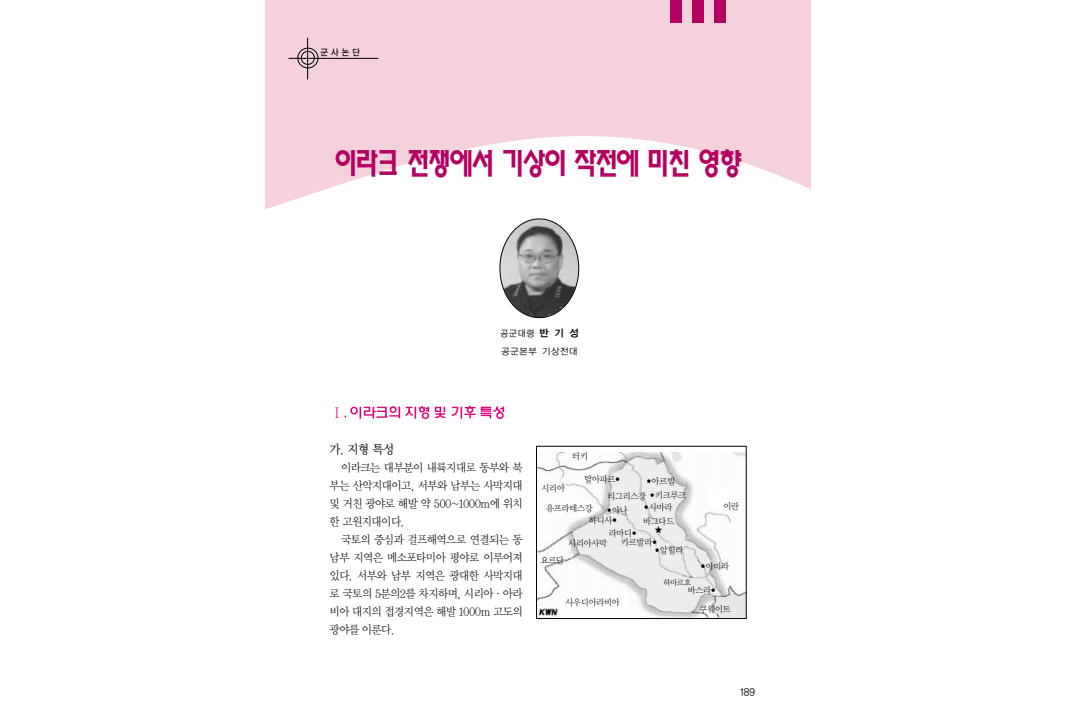
<style>
.page{position:relative;width:1065px;height:728px;background:#fff}
.page>*{position:absolute;margin:0;border:0;box-sizing:border-box;transform-origin:0 0}
.t1{font:29px "Yhead M";letter-spacing:-.18em;color:#b60061;scale:.9 1}
.t2{font:12.5px "Y Mj O13";color:#000;scale:.95 1}
.t3{font:11.5px/18px "Y Mj O12";letter-spacing:-.11em;color:#000;text-align:justify;scale:.95 1}
.t4{font:10px "YGO12";color:#000;scale:.95 1}
.t5{font:10px "Y Mj O12";color:#000;scale:.95 1}
.t6{font:9px/10.3px "Y Mj O12";letter-spacing:-.095em;color:#000;scale:.95 1}
.t7{font:9px/18px "YGO12";color:#000;scale:.96 1}
.t8{font:9px "YGO13";color:#000;scale:.91 1}
.t9{font:8px "Y Mj O12";color:#000;scale:.95 1}
.s1{font-family:"YGO14";font-size:10px}
.s2{font-size:6px}
</style>
<div class="page">
<svg style="left:266px;top:0;width:544px;height:244px;fill:#f5d1db"></svg>
<div style="left:670px;top:0;width:11px;height:23px;background:#b60061"></div>
<div style="left:693px;top:0;width:11px;height:23px;background:#b60061"></div>
<div style="left:715px;top:0;width:11px;height:23px;background:#b60061"></div>
<img style="left:335px;top:406px;width:66px;height:13px">
<img style="left:405px;top:406px;width:25px;height:14px">
<img style="left:434px;top:406px;width:12px;height:13px">
<img style="left:451px;top:405px;width:25px;height:14px">
<img style="left:480px;top:406px;width:25px;height:14px">
<img style="left:500px;top:219px;width:79px;height:98px;border-radius:50%">
<img style="left:538px;top:452px;width:206px;height:165px">
<div style="left:536px;top:446px;width:210px;height:173px;border:1px solid #000"></div>
<svg style="left:288px;top:37px;width:91px;height:43px;background:#e6c4ce"></svg>
<p class="t8" style="left:320px;top:48px;width:46px">군사논단</p>
<h1 class="t1" style="left:332px;top:150px;width:458px">이라크 전쟁에서 기상이 작전에 미친 영향</h1>
<p class="t7" style="left:500px;top:325px;width:84px">공군대령 <span class="s1">반 기 성 </span>공군본부 기상전대</p>
<p class="t2" style="left:329px;top:443px;width:70px">가. 지형 특성</p>
<p class="t3" style="left:329px;top:459px;width:206px;text-indent:11px">이라크는 대부분이 내륙지대로 동부와 북 부는 산악지대이고, 서부와 남부는 사막지대 및 거친 광야로 해발 약 500~1000m에 위치 한 고원지대이다.</p>
<p class="t3" style="left:329px;top:531px;width:206px;text-indent:11px">국토의 중심과 걸프해역으로 연결되는 동 남부 지역은 메소포타미아 평야로 이루어져 있다. 서부와 남부 지역은 광대한 사막지대 로 국토의 5분의2를 차지하며, 시리아·아라 비아 대지의 접경지역은 해발 1000m 고도의 광야를 이룬다.</p>
<p class="t6" style="left:572px;top:452px;width:19px">터키</p>
<p class="t6" style="left:584px;top:475px;width:40px">탈아파르<span class="s2">●</span></p>
<p class="t6" style="left:646px;top:476px;width:32px"><span class="s2">●</span>아르빌</p>
<p class="t6" style="left:541px;top:483px;width:27px">시리아</p>
<p class="t6" style="left:546px;top:504px;width:51px">유프라테스강</p>
<p class="t6" style="left:607px;top:491px;width:85px">티그리스강 <sup>●</sup>키크루크</p>
<p class="t6" style="left:643px;top:502px;width:35px;line-height:13.3px"><span class="s2">●</span>사마라 바그다드</p>
<p class="t5" style="left:654px;top:526px;width:11px">★</p>
<p class="t6" style="left:589px;top:506px;width:43px;text-indent:18px"><span class="s2">●</span>아나 하디사<span class="s2">●</span></p>
<p class="t6" style="left:621px;top:529px;width:40px;line-height:9.8px;text-indent:-12px">라마디<span class="s2">● </span>카르발라<span class="s2">●</span></p>
<p class="t6" style="left:654px;top:546px;width:32px"><span class="s2">●</span>알힐라</p>
<p class="t6" style="left:568px;top:539px;width:43px">시리아사막</p>
<p class="t6" style="left:540px;top:555px;width:27px">요르단</p>
<p class="t6" style="left:723px;top:502px;width:19px">이란</p>
<p class="t6" style="left:700px;top:562px;width:32px"><span class="s2">●</span>아미라</p>
<p class="t6" style="left:565px;top:597px;width:59px">사우디아라비아</p>
<p class="t9" style="left:663px;top:579px;width:31px">하마르호</p>
<p class="t6" style="left:687px;top:585px;width:32px">바스라<span class="s2">●</span></p>
<p class="t6" style="left:699px;top:605px;width:35px">쿠웨이트</p>
<p class="t4" style="left:740px;top:687px;width:18px">189</p>
</div>
